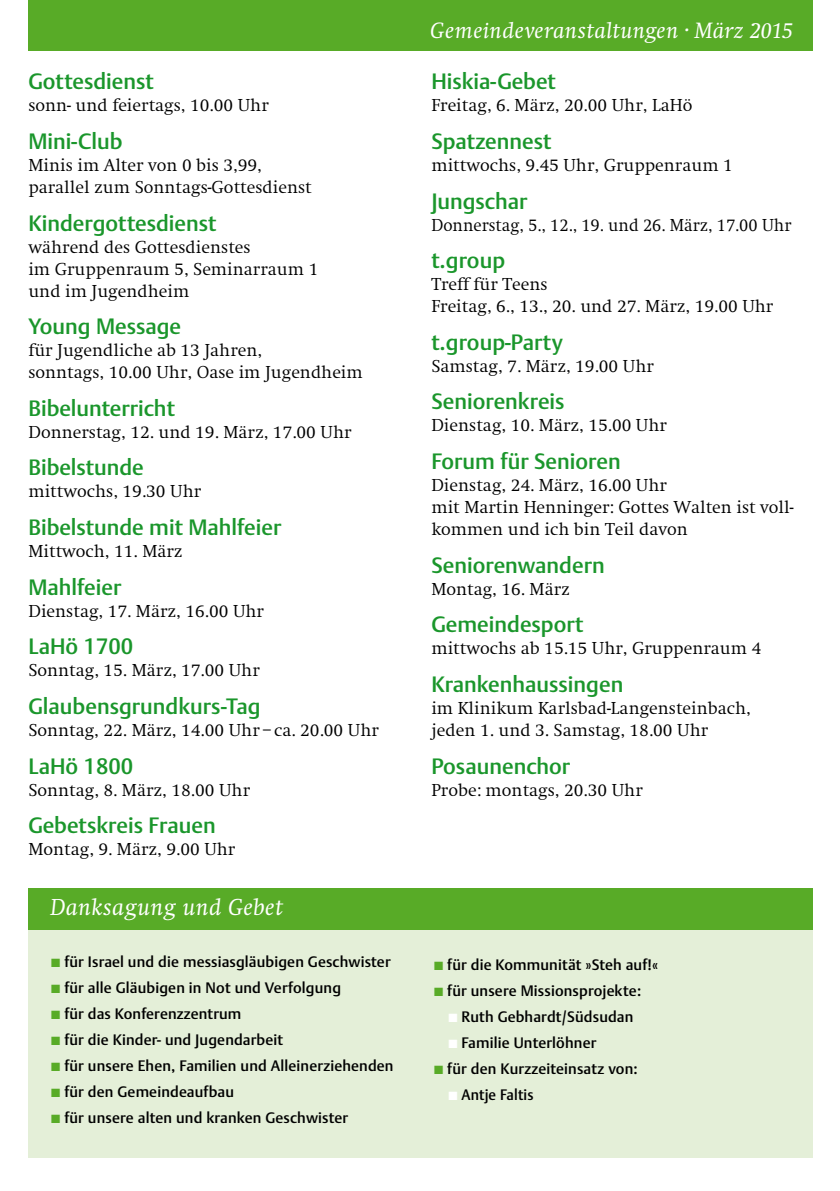
<style>
.page{position:relative;width:840px;height:1191px;background:#fff}
.page>*{position:absolute;margin:0;border:0;box-sizing:border-box;transform-origin:0 0}
.t1{font:italic 24px "Swift EF";letter-spacing:.02em;color:#fff}
.t2{font:italic 23px "Swift EF";letter-spacing:.025em;color:#fff}
.t3{font:500 22px "DTL Argo TOT";color:#1a962b}
.t4{font:300 18px/22px "Swift EF";color:#000}
.t5{font:300 18px "Swift EF";color:#000;scale:.95 1}
.t6{font:500 15px "DTL Argo TOT";letter-spacing:.01em;color:#000}
.t7{font:500 15px "DTL Argo TOT";letter-spacing:.01em;color:#000;scale:.96 1}
.s1{color:#58ab27}
.s2{color:#fff}
</style>
<div class="page">
<div style="left:28px;top:0;width:784px;height:51px;background:#58ab27"></div>
<div style="left:28px;top:901px;width:784px;height:257px;background:#e4efd8"></div>
<div style="left:28px;top:888px;width:784px;height:42px;background:#58ab27"></div>
<p class="t3" style="left:28px;top:68px;width:127px">Gottesdienst</p>
<p class="t4" style="left:28px;top:95px;width:242px">sonn- und feiertags, 10.00 Uhr</p>
<p class="t3" style="left:28px;top:128px;width:96px">Mini-Club</p>
<p class="t4" style="left:28px;top:154px;width:285px">Minis im Alter von 0 bis 3,99, parallel zum Sonntags-Gottesdienst</p>
<p class="t3" style="left:28px;top:210px;width:189px">Kindergottesdienst</p>
<p class="t4" style="left:28px;top:236px;width:291px">während des Gottesdienstes<br>im Gruppenraum 5, Seminarraum 1 und im Jugendheim</p>
<p class="t3" style="left:28px;top:313px;width:154px">Young Message</p>
<p class="t4" style="left:28px;top:340px;width:336px">für Jugendliche ab 13 Jahren,<br>sonntags, 10.00 Uhr, Oase im Jugendheim</p>
<p class="t3" style="left:28px;top:395px;width:148px">Bibelunterricht</p>
<p class="t4" style="left:28px;top:421px;width:324px">Donnerstag, 12. und 19. März, 17.00 Uhr</p>
<p class="t3" style="left:28px;top:454px;width:117px">Bibelstunde</p>
<p class="t4" style="left:28px;top:481px;width:174px">mittwochs, 19.30 Uhr</p>
<p class="t3" style="left:28px;top:514px;width:254px">Bibelstunde mit Mahlfeier</p>
<p class="t4" style="left:28px;top:540px;width:156px">Mittwoch, 11. März</p>
<p class="t3" style="left:28px;top:574px;width:94px">Mahlfeier</p>
<p class="t4" style="left:28px;top:600px;width:237px">Dienstag, 17. März, 16.00 Uhr</p>
<p class="t3" style="left:28px;top:633px;width:106px">LaHö 1700</p>
<p class="t4" style="left:28px;top:660px;width:233px">Sonntag, 15. März, 17.00 Uhr</p>
<p class="t3" style="left:28px;top:693px;width:233px">Glaubensgrundkurs-Tag</p>
<p class="t4" style="left:28px;top:719px;width:352px">Sonntag, 22. März, 14.00 Uhr – ca. 20.00 Uhr</p>
<p class="t3" style="left:28px;top:752px;width:106px">LaHö 1800</p>
<p class="t4" style="left:28px;top:779px;width:223px">Sonntag, 8. März, 18.00 Uhr</p>
<p class="t3" style="left:28px;top:812px;width:189px">Gebetskreis Frauen</p>
<p class="t4" style="left:28px;top:838px;width:208px">Montag, 9. März, 9.00 Uhr</p>
<h1 class="t1" style="left:50px;top:894px;width:233px">Danksagung und Gebet</h1>
<p class="t6" style="left:51px;top:953px;width:340px"><span class="s1">■</span> für Israel und die messiasgläubigen Geschwister</p>
<p class="t6" style="left:51px;top:979px;width:291px"><span class="s1">■</span> für alle Gläubigen in Not und Verfolgung</p>
<p class="t6" style="left:51px;top:1005px;width:191px"><span class="s1">■</span> für das Konferenzzentrum</p>
<p class="t6" style="left:51px;top:1031px;width:233px"><span class="s1">■</span> für die Kinder- und Jugendarbeit</p>
<p class="t6" style="left:51px;top:1057px;width:343px"><span class="s1">■</span> für unsere Ehen, Familien und Alleinerziehenden</p>
<p class="t6" style="left:51px;top:1083px;width:184px"><span class="s1">■</span> für den Gemeindeaufbau</p>
<p class="t6" style="left:51px;top:1109px;width:298px"><span class="s1">■</span> für unsere alten und kranken Geschwister</p>
<p class="t2" style="left:430px;top:18px;width:364px">Gemeindeveranstaltungen · März 2015</p>
<p class="t3" style="left:431px;top:68px;width:126px">Hiskia-Gebet</p>
<p class="t4" style="left:431px;top:95px;width:262px">Freitag, 6. März, 20.00 Uhr, LaHö</p>
<p class="t3" style="left:431px;top:128px;width:121px">Spatzennest</p>
<p class="t4" style="left:431px;top:154px;width:303px">mittwochs, 9.45 Uhr, Gruppenraum 1</p>
<p class="t3" style="left:431px;top:188px;width:97px">Jungschar</p>
<p class="t5" style="left:431px;top:215px;width:380px">Donnerstag, 5., 12., 19. und 26. März, 17.00 Uhr</p>
<p class="t3" style="left:431px;top:247px;width:75px">t.group</p>
<p class="t4" style="left:431px;top:274px;width:343px">Treff für Teens<br>Freitag, 6., 13., 20. und 27. März, 19.00 Uhr</p>
<p class="t3" style="left:431px;top:329px;width:133px">t.group-Party</p>
<p class="t4" style="left:431px;top:355px;width:224px">Samstag, 7. März, 19.00 Uhr</p>
<p class="t3" style="left:431px;top:388px;width:135px">Seniorenkreis</p>
<p class="t4" style="left:431px;top:415px;width:237px">Dienstag, 10. März, 15.00 Uhr</p>
<p class="t3" style="left:431px;top:448px;width:191px">Forum für Senioren</p>
<p class="t4" style="left:431px;top:474px;width:363px">Dienstag, 24. März, 16.00 Uhr<br>mit Martin Henninger: Gottes Walten ist voll&shy;kommen und ich bin Teil davon</p>
<p class="t3" style="left:431px;top:552px;width:175px">Seniorenwandern</p>
<p class="t4" style="left:431px;top:578px;width:140px">Montag, 16. März</p>
<p class="t3" style="left:431px;top:611px;width:154px">Gemeindesport</p>
<p class="t4" style="left:431px;top:638px;width:331px">mittwochs ab 15.15 Uhr, Gruppenraum 4</p>
<p class="t3" style="left:431px;top:671px;width:193px">Krankenhaussingen</p>
<p class="t4" style="left:431px;top:697px;width:321px">im Klinikum Karlsbad-Langensteinbach, jeden 1. und 3. Samstag, 18.00 Uhr</p>
<p class="t3" style="left:431px;top:752px;width:140px">Posaunenchor</p>
<p class="t4" style="left:431px;top:779px;width:213px">Probe: montags, 20.30 Uhr</p>
<p class="t6" style="left:434px;top:955px;width:225px"><span class="s1">■</span> für die Kommunität »Steh auf!«</p>
<p class="t6" style="left:434px;top:981px;width:208px"><span class="s1">■</span> für unsere Missionsprojekte:</p>
<p class="t6" style="left:448px;top:1007px;width:186px"><span class="s2">■</span> Ruth Gebhardt/Südsudan</p>
<p class="t6" style="left:448px;top:1033px;width:149px"><span class="s2">■</span> Familie Unterlöhner</p>
<p class="t6" style="left:434px;top:1059px;width:205px"><span class="s1">■</span> für den Kurzzeiteinsatz von:</p>
<p class="t7" style="left:448px;top:1085px;width:90px"><span class="s2">■</span> Antje Faltis</p>
</div>
